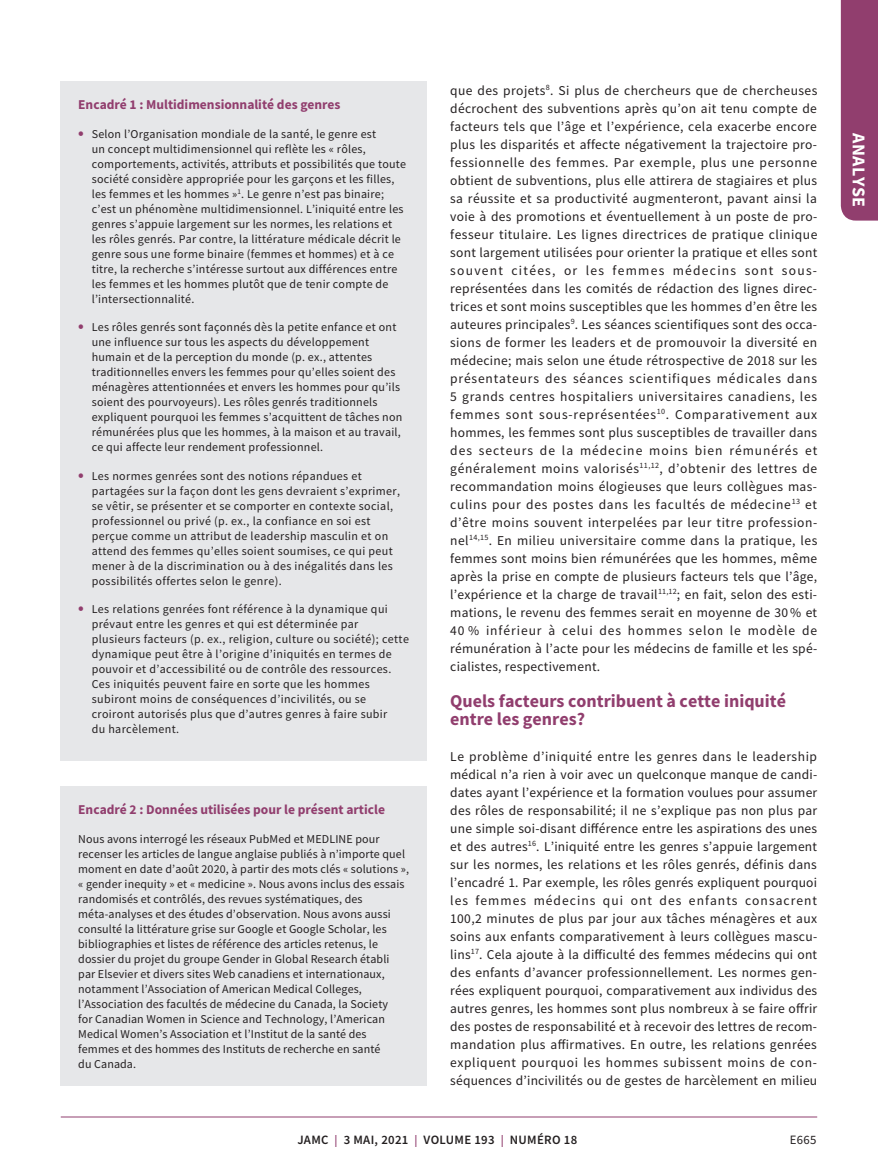
<style>
.page{position:relative;width:878px;height:1175px;background:#fff}
.page>*{position:absolute;margin:0;border:0;box-sizing:border-box;transform-origin:0 0}
.t1{font:700 18px/18px "Source Sans Pro";color:#913e6e}
.t2{font:700 18px "Source Sans Pro";letter-spacing:.025em;color:#fff}
.t3{font:13.5px/18px "Source Sans Pro";letter-spacing:.025em;color:#231f20}
.t4{font:700 13.5px "Source Sans Pro";color:#913e6e}
.t5{font:600 12.75px "Source Sans Pro";letter-spacing:.025em;color:#231f20}
.t6{font:12.75px "Source Sans Pro";color:#231f20}
.t7{font:12px/15px "Source Sans Pro";letter-spacing:.02em;color:#231f20}
.s1{font-weight:700;font-size:16.5px;color:#913e6e}
.s2{font-size:12px;color:#913e6e}
</style>
<div class="page">
<div style="left:840px;top:0;width:38px;height:220px;background:#913e6e"></div>
<hr style="left:61px;top:1116px;width:756px;height:1px;background:#913e6e">
<div style="left:60px;top:81px;width:367px;height:679px;background:#e6e7e9"></div>
<div style="left:60px;top:786px;width:367px;height:300px;background:#e6e7e9"></div>
<p class="t4" style="left:78px;top:96px;width:264px">Encadré 1 : Multidimensionnalité des genres</p>
<p class="t7" style="left:92px;top:126px;width:316px;text-indent:-13px"><span class="s1">•</span> Selon l’Organisation mondiale de la santé, le genre est<br>un concept multidimensionnel qui reflète les « rôles, comportements, activités, attributs et possibilités que toute société considère appropriée pour les garçons et les filles, les femmes et les hommes »<sup>1</sup>. Le genre n’est pas binaire; c’est un phénomène multidimensionnel. L’iniquité entre les genres s’appuie largement sur les normes, les relations et les rôles genrés. Par contre, la littérature médicale décrit le genre sous une forme binaire (femmes et hommes) et à ce titre, la recherche s’intéresse surtout aux différences entre les femmes et les hommes plutôt que de tenir compte de l’intersectionnalité.</p>
<p class="t7" style="left:92px;top:320px;width:312px;text-indent:-14px"><span class="s1">•</span> Les rôles genrés sont façonnés dès la petite enfance et ont une influence sur tous les aspects du développement humain et de la perception du monde (p. ex., attentes traditionnelles envers les femmes pour qu’elles soient des ménagères attentionnées et envers les hommes pour qu’ils soient des pourvoyeurs). Les rôles genrés traditionnels expliquent pourquoi les femmes s’acquittent de tâches non rémunérées plus que les hommes, à la maison et au travail, ce qui affecte leur rendement professionnel.</p>
<p class="t7" style="left:92px;top:468px;width:310px;text-indent:-14px"><span class="s1">•</span> Les normes genrées sont des notions répandues et partagées sur la façon dont les gens devraient s’exprimer, se vêtir, se présenter et se comporter en contexte social, professionnel ou privé (p. ex., la confiance en soi est perçue comme un attribut de leadership masculin et on attend des femmes qu’elles soient soumises, ce qui peut mener à de la discrimination ou à des inégalités dans les possibilités offertes selon le genre).</p>
<p class="t7" style="left:92px;top:602px;width:319px;text-indent:-14px"><span class="s1">•</span> Les relations genrées font référence à la dynamique qui prévaut entre les genres et qui est déterminée par plusieurs facteurs (p. ex., religion, culture ou société); cette dynamique peut être à l’origine d’iniquités en termes de pouvoir et d’accessibilité ou de contrôle des ressources.<br>Ces iniquités peuvent faire en sorte que les hommes subiront moins de conséquences d’incivilités, ou se croiront autorisés plus que d’autres genres à faire subir<br>du harcèlement.</p>
<p class="t4" style="left:78px;top:801px;width:308px">Encadré 2 : Données utilisées pour le présent article</p>
<p class="t7" style="left:78px;top:831px;width:332px">Nous avons interrogé les réseaux PubMed et MEDLINE pour recenser les articles de langue anglaise publiés à n’importe quel moment en date d’août 2020, à partir des mots clés « solutions », « gender inequity » et « medicine ». Nous avons inclus des essais randomisés et contrôlés, des revues systématiques, des méta-analyses et des études d’observation. Nous avons aussi consulté la littérature grise sur Google et Google Scholar, les bibliographies et listes de référence des articles retenus, le dossier du projet du groupe Gender in Global Research établi par Elsevier et divers sites Web canadiens et internationaux, notamment l’Association of American Medical Colleges, l’Association des facultés de médecine du Canada, la Society<br>for Canadian Women in Science and Technology, l’American Medical Women’s Association et l’Institut de la santé des femmes et des hommes des Instituts de recherche en santé<br>du Canada.</p>
<p class="t3" style="left:450px;top:81px;width:369px">que des projets<sup>8</sup>. Si plus de chercheurs que de chercheuses décrochent des subventions après qu’on ait tenu compte de facteurs tels que l’âge et l’expérience, cela exacerbe encore plus les disparités et affecte négativement la trajectoire pro&shy;fessionnelle des femmes. Par exemple, plus une personne obtient de subventions, plus elle attirera de stagiaires et plus sa réussite et sa productivité augmenteront, pavant ainsi la voie à des promotions et éventuellement à un poste de pro&shy;fesseur titulaire. Les lignes directrices de pratique clinique sont largement utilisées pour orienter la pratique et elles sont souvent citées, or les femmes médecins sont sous-- représentées dans les comités de rédaction des lignes direc&shy;trices et sont moins susceptibles que les hommes d’en être les auteures principales<sup>9</sup>. Les séances scientifiques sont des occa&shy;sions de former les leaders et de promouvoir la diversité en médecine; mais selon une étude rétrospective de 2018 sur les présentateurs des séances scientifiques médicales dans 5 grands centres hospitaliers universitaires canadiens, les femmes sont sous-représentées<sup>10</sup>. Comparativement aux hommes, les femmes sont plus susceptibles de travailler dans des secteurs de la médecine moins bien rémunérés et généralement moins valorisés<sup>11,12</sup>, d’obtenir des lettres de recommandation moins élogieuses que leurs collègues mas&shy;culins pour des postes dans les facultés de médecine<sup>13</sup> et d’être moins souvent interpelées par leur titre profession&shy;nel<sup>14,15</sup>. En milieu universitaire comme dans la pratique, les femmes sont moins bien rémunérées que les hommes, même après la prise en compte de plusieurs facteurs tels que l’âge, l’expérience et la charge de travail<sup>11,12</sup>; en fait, selon des esti&shy;mations, le revenu des femmes serait en moyenne de 30 % et 40 % inférieur à celui des hommes selon le modèle de rémunération à l’acte pour les médecins de famille et les spé&shy;cialistes, respectivement.</p>
<h1 class="t1" style="left:450px;top:691px;width:337px">Quels facteurs contribuent à cette iniquité entre les genres?</h1>
<p class="t3" style="left:450px;top:747px;width:368px;text-align:justify">Le problème d’iniquité entre les genres dans le leadership médical n’a rien à voir avec un quelconque manque de candi&shy;dates ayant l’expérience et la formation voulues pour assumer des rôles de responsabilité; il ne s’explique pas non plus par une simple soi-disant différence entre les aspirations des unes et des autres<sup>16</sup>. L’iniquité entre les genres s’appuie largement sur les normes, les relations et les rôles genrés, définis dans l’encadré 1. Par exemple, les rôles genrés expliquent pourquoi les femmes médecins qui ont des enfants consacrent 100,2 minutes de plus par jour aux tâches ménagères et aux soins aux enfants comparativement à leurs collègues mascu&shy;lins<sup>17</sup>. Cela ajoute à la difficulté des femmes médecins qui ont des enfants d’avancer professionnellement. Les normes gen&shy;rées expliquent pourquoi, comparativement aux individus des autres genres, les hommes sont plus nombreux à se faire offrir des postes de responsabilité et à recevoir des lettres de recom&shy;mandation plus affirmatives. En outre, les relations genrées expliquent pourquoi les hommes subissent moins de con&shy;séquences d’incivilités ou de gestes de harcèlement en milieu</p>
<p class="t5" style="left:297px;top:1131px;width:281px">JAMC <span class="s2">|</span> 3 MAI, 2021 <span class="s2">|</span> VOLUME 193 <span class="s2">|</span> NUMÉRO 18</p>
<p class="t6" style="left:789px;top:1132px;width:28px">E665</p>
<h1 class="t2" style="left:871px;top:133px;width:75px;rotate:90deg">ANALYSE</h1>
</div>
